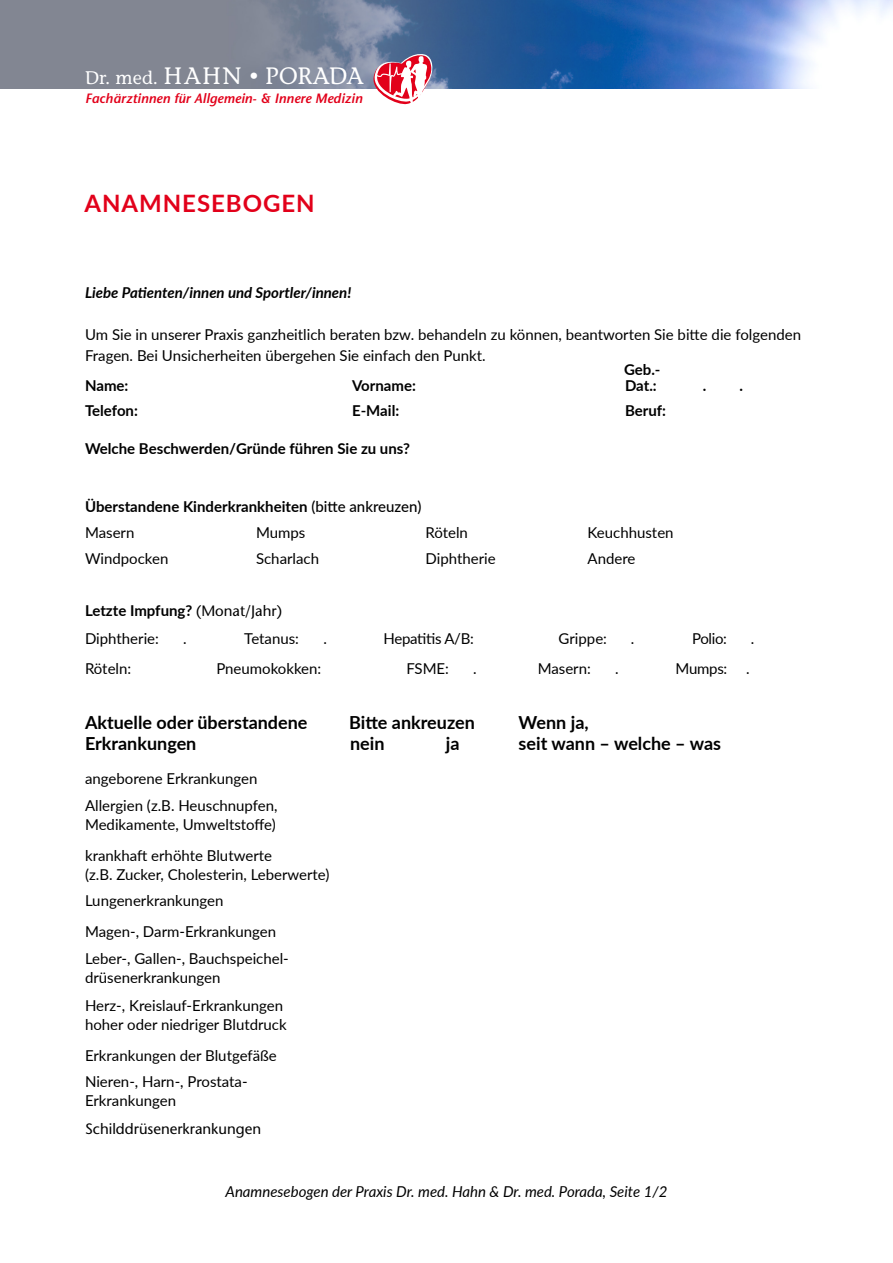
<style>
.page{position:relative;width:893px;height:1263px;background:#fff}
.page>*{position:absolute;margin:0;border:0;box-sizing:border-box;transform-origin:0 0}
.t1{font:700 24px "Lato";letter-spacing:.04em;color:#e2001a}
.t2{font:23.7px "Stone Informal";color:#fff}
.t3{font:700 18px/21px "Lato";color:#000}
.t4{font:15px/26.5px "Lato";color:#000}
.t5{font:700 15px/25.5px "Lato";color:#000}
.t6{font:italic 15px "Lato";color:#000}
.t7{font:italic 700 15px "Lato";color:#000}
.t8{font:15px "Stone Sans";color:#000}
.t9{font:italic 600 13.5px "Stone Sans";color:#e2001a}
.s1{font-size:18.15px}
.s2{font-size:18px}
.s3{font-weight:500}
.s4{font-weight:400}
.s5{font-family:"Stone Sans";font-weight:400}
</style>
<div class="page">
<img style="left:0;top:0;width:893px;height:89px">
<svg style="left:371px;top:52px;width:63px;height:53px"></svg>
<h2 class="t2" style="left:85px;top:61px;width:280px"><span class="s1">Dr. med.</span> HAHN <span class="s2">•</span> PORADA</h2>
<p class="t9" style="left:85px;top:90px;width:279px">Fachärztinnen für Allgemein- &amp; Innere Medizin</p>
<h1 class="t1" style="left:85px;top:185px;width:232px">ANAMNESEBOGEN</h1>
<p class="t7" style="left:85px;top:282px;width:268px">Liebe Patienten/innen und Sportler/innen!</p>
<p class="t4" style="left:85px;top:324px;width:717px;line-height:21px">Um Sie in unserer Praxis ganzheitlich beraten bzw. behandeln zu können, beantworten Sie bitte die folgenden<br>Fragen. Bei Unsicherheiten übergehen Sie einfach den Punkt.</p>
<p class="t5" style="left:85px;top:372px;width:45px">Name:</p>
<p class="t5" style="left:352px;top:372px;width:65px">Vorname:</p>
<p class="t5" style="left:625px;top:372px;width:33px">Dat.:</p>
<p class="t5" style="left:703px;top:372px;width:5px">.</p>
<p class="t5" style="left:740px;top:372px;width:5px">.</p>
<p class="t5" style="left:85px;top:397px;width:54px">Telefon:</p>
<p class="t5" style="left:352px;top:397px;width:49px">E-Mail:</p>
<p class="t5" style="left:625px;top:397px;width:43px">Beruf:</p>
<p class="t5" style="left:85px;top:435px;width:327px">Welche Beschwerden/Gründe führen Sie zu uns?</p>
<p class="t5" style="left:624px;top:356px;width:38px">Geb.-</p>
<p class="t5" style="left:85px;top:493px;width:338px">Überstandene Kinderkrankheiten <span class="s3">(bitte ankreuzen)<br></span><span class="s4">Masern</span></p>
<p class="t4" style="left:256px;top:518px;width:51px">Mumps</p>
<p class="t4" style="left:426px;top:518px;width:44px">Röteln</p>
<p class="t4" style="left:588px;top:518px;width:88px">Keuchhusten</p>
<p class="t4" style="left:85px;top:545px;width:85px">Windpocken</p>
<p class="t4" style="left:256px;top:545px;width:65px">Scharlach</p>
<p class="t4" style="left:426px;top:545px;width:72px">Diphtherie</p>
<p class="t4" style="left:588px;top:545px;width:49px">Andere</p>
<p class="t5" style="left:85px;top:595px;width:198px;line-height:28.5px">Letzte Impfung? <span class="s5">(Monat/Jahr)<br></span><span class="s4">Diphtherie:</span></p>
<p class="t4" style="left:183px;top:625px;width:5px">.</p>
<p class="t4" style="left:244px;top:625px;width:56px">Tetanus:</p>
<p class="t4" style="left:324px;top:625px;width:5px">.</p>
<p class="t4" style="left:384px;top:625px;width:92px">Hepatitis A/B:</p>
<p class="t4" style="left:559px;top:625px;width:50px">Grippe:</p>
<p class="t4" style="left:631px;top:625px;width:5px">.</p>
<p class="t4" style="left:692px;top:625px;width:37px">Polio:</p>
<p class="t4" style="left:751px;top:625px;width:5px">.</p>
<p class="t4" style="left:85px;top:654px;width:48px">Röteln:</p>
<p class="t4" style="left:216px;top:654px;width:106px">Pneumokokken:</p>
<p class="t4" style="left:406px;top:654px;width:44px">FSME:</p>
<p class="t4" style="left:473px;top:654px;width:5px">.</p>
<p class="t4" style="left:538px;top:654px;width:55px">Masern:</p>
<p class="t4" style="left:615px;top:654px;width:5px">.</p>
<p class="t4" style="left:676px;top:654px;width:53px">Mumps:</p>
<p class="t4" style="left:746px;top:654px;width:5px">.</p>
<p class="t3" style="left:85px;top:711px;width:224px">Aktuelle oder überstandene<br>Erkrankungen</p>
<p class="t3" style="left:349px;top:711px;width:127px">Bitte ankreuzen nein</p>
<p class="t3" style="left:446px;top:732px;width:15px">ja</p>
<p class="t4" style="left:85px;top:765px;width:194px">angeborene Erkrankungen<br>Allergien (z.B. Heuschnupfen,</p>
<p class="t4" style="left:85px;top:808px;width:192px;line-height:31px">Medikamente, Umweltstoffe) krankhaft erhöhte Blutwerte</p>
<p class="t4" style="left:85px;top:860px;width:246px">(z.B. Zucker, Cholesterin, Leberwerte)<br>Lungenerkrankungen</p>
<p class="t4" style="left:85px;top:918px;width:205px">Magen-, Darm-Erkrankungen<br>Leber-, Gallen-, Bauchspeichel-</p>
<p class="t4" style="left:85px;top:963px;width:200px;line-height:28px">drüsenerkrankungen<br>Herz-, Kreislauf-Erkrankungen</p>
<p class="t4" style="left:85px;top:1008px;width:203px;line-height:31px">hoher oder niedriger Blutdruck<br>Erkrankungen der Blutgefäße</p>
<p class="t4" style="left:85px;top:1072px;width:164px;line-height:19px">Nieren-, Harn-, Prostata-<br>Erkrankungen</p>
<p class="t8" style="left:85px;top:1120px;width:178px">Schilddrüsenerkrankungen</p>
<p class="t3" style="left:519px;top:711px;width:204px">Wenn ja,<br>seit wann – welche – was</p>
<p class="t6" style="left:226px;top:1181px;width:443px">Anamnesebogen der Praxis Dr. med. Hahn &amp; Dr. med. Porada, Seite 1/2</p>
</div>
